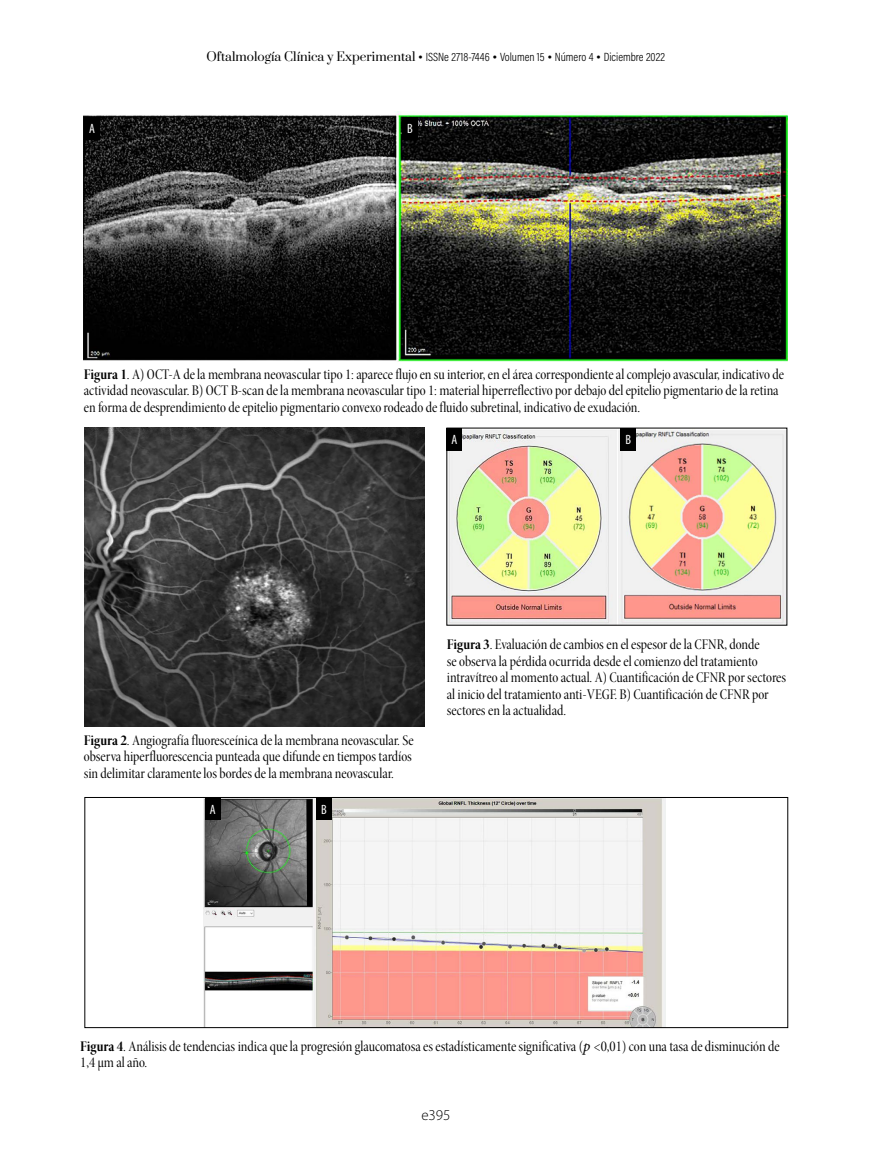
<style>
.page{position:relative;width:872px;height:1170px;background:#fff}
.page>*{position:absolute;margin:0;border:0;box-sizing:border-box;transform-origin:0 0}
.PIE_-_TABLA_titulo{font:15px/16.5px "Minion Pro Cn Disp";color:#000}
.t1{font:300 15px "Myriad Pro";color:#000}
.figura_letras{font:condensed 13.5px "Myriad Pro";color:#fff}
.t2{font:12px "Acumin Variable Concept";color:#000}
.s1{font-family:"Prata"}
.s2{font-family:"Minion Pro Bold Cn Disp"}
.s3{font-family:"Minion Pro";font-style:italic}
</style>
<div class="page">
<img style="left:84px;top:111px;width:704px;height:250px">
<img style="left:85px;top:428px;width:340px;height:298px">
<img style="left:448px;top:430px;width:337px;height:193px">
<div style="left:85px;top:117px;width:15px;height:22px;background:#000"></div>
<div style="left:402px;top:117px;width:15px;height:22px;background:#000"></div>
<div style="left:447px;top:428px;width:15px;height:22px;background:#000"></div>
<div style="left:621px;top:428px;width:15px;height:22px;background:#000"></div>
<img style="left:203px;top:799px;width:462px;height:226px">
<div style="left:85px;top:797px;width:703px;height:230px;border:1px solid #000"></div>
<div style="left:205px;top:797px;width:15px;height:22px;background:#000"></div>
<div style="left:317px;top:797px;width:15px;height:22px;background:#000"></div>
<p class="t2" style="left:207px;top:49px;width:460px"><span class="s1">Oftalmología Clínica y Experimental</span> <sup>●</sup> ISSNe 2718-7446 <sup>●</sup> Volumen 15 <sup>●</sup> Número 4 <sup>●</sup> Diciembre 2022</p>
<p class="figura_letras" style="left:89px;top:121px;width:7px">A</p>
<p class="figura_letras" style="left:407px;top:121px;width:7px">B</p>
<p class="PIE_-_TABLA_titulo" style="left:84px;top:366px;width:701px"><span class="s2">Figura 1</span>. A) OCT-A de la membrana neovascular tipo 1: aparece flujo en su interior, en el área correspondiente al complejo avascular, indicativo de actividad neovascular. B) OCT B-scan de la membrana neovascular tipo 1: material hiperreflectivo por debajo del epitelio pigmentario de la retina en forma de desprendimiento de epitelio pigmentario convexo rodeado de fluido subretinal, indicativo de exudación.</p>
<p class="figura_letras" style="left:451px;top:432px;width:7px">A</p>
<p class="figura_letras" style="left:625px;top:432px;width:7px">B</p>
<p class="PIE_-_TABLA_titulo" style="left:84px;top:732px;width:331px;text-align:justify"><span class="s2">Figura 2</span>. Angiografía fluoresceínica de la membrana neovascular. Se observa hiperfluorescencia punteada que difunde en tiempos tardíos sin delimitar claramente los bordes de la membrana neovascular.</p>
<p class="figura_letras" style="left:210px;top:801px;width:7px">A</p>
<p class="figura_letras" style="left:321px;top:801px;width:7px">B</p>
<p class="PIE_-_TABLA_titulo" style="left:447px;top:636px;width:341px"><span class="s2">Figura 3</span>. Evaluación de cambios en el espesor de la CFNR, donde<br>se observa la pérdida ocurrida desde el comienzo del tratamiento intravítreo al momento actual. A) Cuantificación de CFNR por sectores al inicio del tratamiento anti-VEGF. B) Cuantificación de CFNR por sectores en la actualidad.</p>
<p class="PIE_-_TABLA_titulo" style="left:80px;top:1037px;width:701px"><span class="s2">Figura 4</span>. Análisis de tendencias indica que la progresión glaucomatosa es estadísticamente significativa (<span class="s3">p</span> &lt;0,01) con una tasa de disminución de<br>1,4 µm al año.</p>
<p class="t1" style="left:421px;top:1106px;width:31px">e395</p>
</div>
